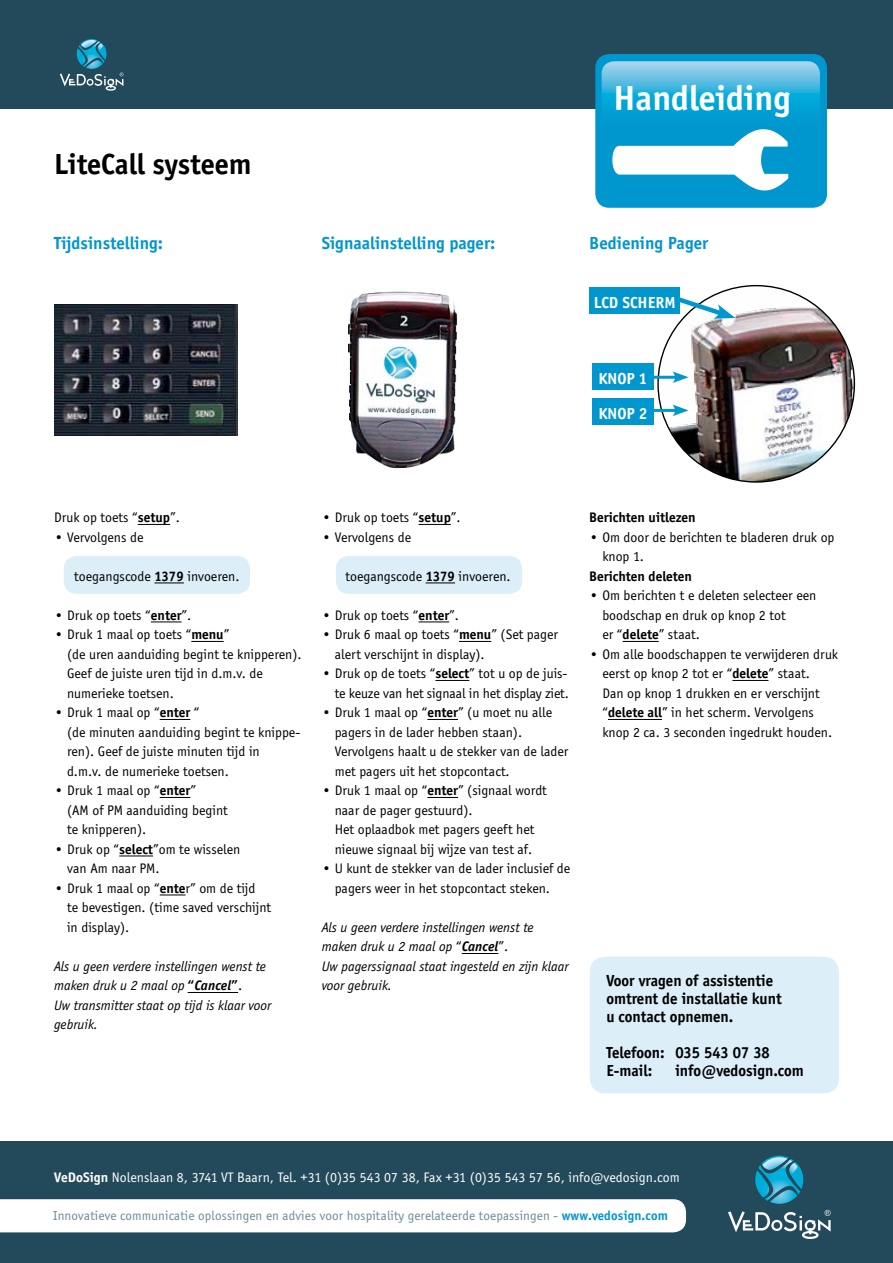
<style>
.page{position:relative;width:893px;height:1263px;background:#fff}
.page>*{position:absolute;margin:0;border:0;box-sizing:border-box;transform-origin:0 0}
.t1{font:700 36px "Officina Sans";color:#fff}
.t2{font:700 30px "Officina Sans";color:#000}
.bodytekst{font:700 18px "Officina Sans";color:#0096ce}
.t3{font:700 16.5px/18px "Officina Sans";color:#000;scale:.96 1}
.bodytekst-2{font:700 16.5px "Officina Sans";color:#fff}
.bodytekst-3{font:14.25px/19.5px "Officina Sans";color:#000}
.bodytekst-4{font:italic 14.25px/19.5px "Officina Sans";color:#000}
.t4{font:14.25px "Officina Sans";letter-spacing:.005em;color:#fff}
.bodytekst-5{font:700 14.25px "Officina Sans";color:#000}
.t5{font:13.5px "Officina Sans";letter-spacing:.01em;color:#6c8a9a}
.s1{font-weight:700}
.s2{font-weight:700;font-style:normal}
.s3{font-style:normal}
.s4{font-weight:700;color:#0096ce}
</style>
<div class="page">
<div style="left:336px;top:556px;width:186px;height:38px;background:#dceef7;border-radius:13px"></div>
<div style="left:0;top:0;width:893px;height:108px;background:#234a5a"></div>
<div style="left:595px;top:54px;width:232px;height:154px;background:#0096ce;border-radius:14px"></div>
<div style="left:0;top:1141px;width:893px;height:122px;background:#234a5a"></div>
<div style="left:0;top:1199px;width:686px;height:33px;background:#fff"></div>
<svg style="left:755px;top:1156px;width:48px;height:48px"></svg>
<svg style="left:728px;top:1210px;width:103px;height:29px"></svg>
<svg style="left:602px;top:61px;width:218px;height:130px"></svg>
<div style="left:590px;top:957px;width:249px;height:136px;background:#dceef7;border-radius:15px"></div>
<div style="left:64px;top:556px;width:186px;height:38px;background:#dceef7;border-radius:13px"></div>
<hr style="left:138px;top:524px;width:32px;height:1px;background:#000">
<hr style="left:154px;top:583px;width:30px;height:1px;background:#000">
<hr style="left:151px;top:622px;width:31px;height:1px;background:#000">
<hr style="left:191px;top:641px;width:33px;height:1px;background:#000">
<hr style="left:160px;top:719px;width:30px;height:1px;background:#000">
<hr style="left:160px;top:797px;width:30px;height:1px;background:#000">
<hr style="left:119px;top:856px;width:34px;height:1px;background:#000">
<svg style="left:160px;top:895px;width:26px;height:1px"></svg>
<hr style="left:188px;top:992px;width:50px;height:1px;background:#000">
<hr style="left:419px;top:524px;width:32px;height:1px;background:#000">
<svg style="left:426px;top:583px;width:29px;height:1px"></svg>
<hr style="left:419px;top:622px;width:30px;height:1px;background:#000">
<hr style="left:459px;top:641px;width:32px;height:1px;background:#000">
<hr style="left:435px;top:680px;width:34px;height:1px;background:#000">
<hr style="left:427px;top:719px;width:31px;height:1px;background:#000">
<hr style="left:427px;top:797px;width:31px;height:1px;background:#000">
<hr style="left:462px;top:953px;width:36px;height:1px;background:#000">
<hr style="left:623px;top:641px;width:36px;height:1px;background:#000">
<hr style="left:732px;top:680px;width:36px;height:1px;background:#000">
<hr style="left:608px;top:719px;width:54px;height:1px;background:#000">
<img style="left:348px;top:291px;width:110px;height:178px">
<svg style="left:60px;top:39px;width:63px;height:52px"></svg>
<img style="left:55px;top:304px;width:183px;height:131px">
<div style="left:592px;top:363px;width:62px;height:27px;background:#0096ce"></div>
<div style="left:592px;top:398px;width:62px;height:26px;background:#0096ce"></div>
<img style="left:658px;top:286px;width:196px;height:196px;border-radius:98px">
<hr style="left:653px;top:409px;width:25px;height:3px;background:#0096ce">
<svg style="left:672px;top:404px;width:16px;height:12px"></svg>
<hr style="left:653px;top:376px;width:25px;height:3px;background:#0096ce">
<svg style="left:672px;top:371px;width:16px;height:12px"></svg>
<svg style="left:680px;top:294px;width:55px;height:26px"></svg>
<div style="left:589px;top:288px;width:91px;height:26px;background:#0096ce"></div>
<p class="t2" style="left:54px;top:146px;width:199px">LiteCall systeem</p>
<p class="bodytekst" style="left:54px;top:232px;width:111px">Tijdsinstelling:</p>
<p class="bodytekst" style="left:322px;top:232px;width:175px">Signaalinstelling pager:</p>
<p class="t1" style="left:613px;top:76px;width:179px">Handleiding</p>
<p class="bodytekst" style="left:589px;top:232px;width:120px">Bediening Pager</p>
<p class="bodytekst-2" style="left:594px;top:293px;width:83px">LCD SCHERM</p>
<p class="bodytekst-2" style="left:598px;top:369px;width:51px">KNOP 1</p>
<p class="bodytekst-2" style="left:598px;top:403px;width:51px">KNOP 2</p>
<p class="bodytekst-3" style="left:54px;top:508px;width:127px">Druk op toets “<span class="s1">setup</span>”.</p>
<p class="bodytekst-3" style="left:54px;top:527px;width:91px">• Vervolgens de</p>
<p class="bodytekst-3" style="left:74px;top:566px;width:167px">toegangscode <span class="s1">1379</span> invoeren.</p>
<p class="bodytekst-3" style="left:54px;top:605px;width:139px">• Druk op toets “<span class="s1">enter</span>”.</p>
<p class="bodytekst-3" style="left:67px;top:625px;width:236px;text-indent:-13px">• Druk 1 maal op toets “<span class="s1">menu</span>”<br>(de uren aanduiding begint te knipperen).<br>Geef de juiste uren tijd in d.m.v. de numerieke toetsen.</p>
<p class="bodytekst-3" style="left:67px;top:703px;width:235px;text-indent:-13px">• Druk 1 maal op “<span class="s1">enter</span> “<br>(de minuten aanduiding begint te knippe&shy;ren). Geef de juiste minuten tijd in<br>d.m.v. de numerieke toetsen.</p>
<p class="bodytekst-3" style="left:67px;top:781px;width:162px;text-indent:-13px">• Druk 1 maal op “<span class="s1">enter</span>”<br>(AM of PM aanduiding begint te knipperen).</p>
<p class="bodytekst-3" style="left:67px;top:839px;width:175px;text-indent:-13px">• Druk op “<span class="s1">select</span>”om te wisselen van Am naar PM.</p>
<p class="bodytekst-3" style="left:67px;top:878px;width:206px;text-indent:-13px">• Druk 1 maal op “<span class="s1">ente</span>r” om de tijd<br>te bevestigen. (time saved verschijnt in display).</p>
<p class="bodytekst-4" style="left:54px;top:956px;width:219px">Als u geen verdere instellingen wenst te maken druk u 2 maal op <span class="s2">“</span><span class="s1">Cancel</span><span class="s2">”</span><span class="s3">.<br></span>Uw transmitter staat op tijd is klaar voor gebruik.</p>
<p class="bodytekst-3" style="left:322px;top:508px;width:140px">• Druk op toets “<span class="s1">setup</span>”.</p>
<p class="bodytekst-3" style="left:322px;top:527px;width:91px">• Vervolgens de</p>
<p class="bodytekst-3" style="left:345px;top:566px;width:167px">toegangscode <span class="s1">1379</span> invoeren.</p>
<p class="bodytekst-3" style="left:322px;top:605px;width:139px">• Druk op toets “<span class="s1">enter</span>”.</p>
<p class="bodytekst-3" style="left:335px;top:625px;width:225px;text-indent:-13px">• Druk 6 maal op toets “<span class="s1">menu</span>” (Set pager alert verschijnt in display).</p>
<p class="bodytekst-3" style="left:322px;top:664px;width:249px;text-align:right">• Druk op de toets “<span class="s1">select</span>” tot u op de juis&shy;te keuze van het signaal in het display ziet.</p>
<p class="bodytekst-3" style="left:335px;top:703px;width:235px;text-indent:-13px">• Druk 1 maal op “<span class="s1">enter</span>” (u moet nu alle pagers in de lader hebben staan).<br>Vervolgens haalt u de stekker van de lader met pagers uit het stopcontact.</p>
<p class="bodytekst-3" style="left:335px;top:781px;width:214px;text-indent:-13px">• Druk 1 maal op “<span class="s1">enter</span>” (signaal wordt naar de pager gestuurd).<br>Het oplaadbok met pagers geeft het nieuwe signaal bij wijze van test af.</p>
<p class="bodytekst-3" style="left:322px;top:859px;width:250px;text-align:center">• U kunt de stekker van de lader inclusief de pagers weer in het stopcontact steken.</p>
<p class="bodytekst-4" style="left:322px;top:917px;width:248px">Als u geen verdere instellingen wenst te maken druk u 2 maal op <span class="s3">“</span><span class="s1">Cancel</span><span class="s3">”.<br></span>Uw pagerssignaal staat ingesteld en zijn klaar voor gebruik.</p>
<p class="bodytekst-5" style="left:589px;top:509px;width:108px">Berichten uitlezen</p>
<p class="bodytekst-3" style="left:602px;top:527px;width:234px;text-indent:-13px">• Om door de berichten te bladeren druk op knop 1.</p>
<p class="bodytekst-5" style="left:589px;top:567px;width:104px">Berichten deleten</p>
<p class="bodytekst-3" style="left:602px;top:586px;width:216px;text-indent:-13px">• Om berichten t e deleten selecteer een boodschap en druk op knop 2 tot<br>er “<span class="s1">delete</span>” staat.</p>
<p class="bodytekst-3" style="left:602px;top:644px;width:237px;text-indent:-13px">• Om alle boodschappen te verwijderen druk eerst op knop 2 tot er “<span class="s1">delete</span>” staat.<br>Dan op knop 1 drukken en er verschijnt “<span class="s1">delete all</span>” in het scherm. Vervolgens knop 2 ca. 3 seconden ingedrukt houden.</p>
<p class="t3" style="left:606px;top:971px;width:184px">Voor vragen of assistentie omtrent de installatie kunt u contact opnemen.</p>
<p class="t3" style="left:606px;top:1043px;width:172px">Telefoon: 035 543 07 38<br>E-mail:</p>
<p class="t3" style="left:675px;top:1061px;width:135px">info@vedosign.com</p>
<p class="t4" style="left:54px;top:1169px;width:627px"><span class="s1">VeDoSign</span> Nolenslaan 8, 3741 VT Baarn, Tel. +31 (0)35 543 07 38, Fax +31 (0)35 543 57 56, info@vedosign.com</p>
<p class="t5" style="left:53px;top:1208px;width:616px">Innovatieve communicatie oplossingen en advies voor hospitality gerelateerde toepassingen - <span class="s4">www.vedosign.com</span></p>
</div>
